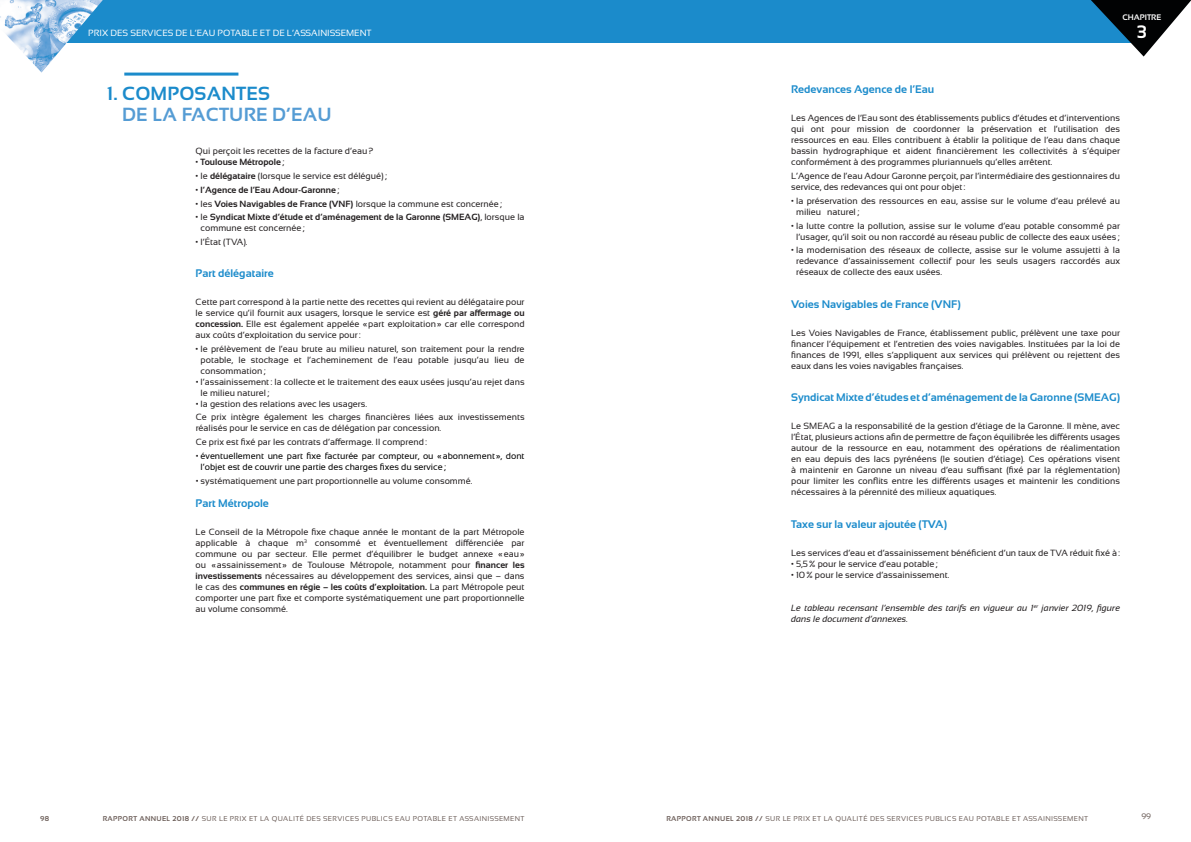
<style>
.page{position:relative;width:1191px;height:842px;background:#fff}
.page>*{position:absolute;margin:0;border:0;box-sizing:border-box;transform-origin:0 0}
.t1{font:700 19px "Sansation";letter-spacing:.01em;color:#559cd4}
.t2{font:700 19px "Sansation";letter-spacing:.01em;color:#1b8bcb}
.t3{font:700 18px "Sansation";color:#fff}
.t4{font:700 11px "Sansation";color:#1b8bcb}
.t5{font:9px/11px "Sansation";color:#231f20;text-align:justify}
.t6{font:700 9px/11px "Sansation";color:#231f20}
.t7{font:9px/11px "Sansation";color:#000}
.t8{font:italic 9px/11px "Sansation";color:#231f20}
.t9{font:9px "Sansation";color:#fff}
.t10{font:700 8px "Sansation";color:#fff}
.t11{font:8px "Sansation";color:#6c5e59}
.t12{font:7px "Sansation";letter-spacing:.05em;color:#6c5e59}
.t13{font:700 7px "Sansation";color:#6c5e59}
.s1{font-weight:400}
.s2{font-weight:700}
.s3{color:#231f20}
</style>
<div class="page">
<div style="left:34px;top:0;width:1107px;height:42px;background:#1b8bcb"></div>
<svg style="left:1076px;top:0;width:115px;height:57px"></svg>
<img style="left:0;top:0;width:116px;height:73px">
<hr style="left:124px;top:73px;width:114px;height:3px;background:#1b8bcb">
<p class="t10" style="left:1122px;top:13px;width:40px">CHAPITRE</p>
<p class="t9" style="left:88px;top:27px;width:285px">PRIX DES SERVICES DE L’EAU POTABLE ET DE L’ASSAINISSEMENT</p>
<h2 class="t3" style="left:1137px;top:22px;width:11px">3</h2>
<h1 class="t2" style="left:107px;top:82px;width:165px">1. COMPOSANTES</h1>
<h1 class="t1" style="left:122px;top:103px;width:211px">DE LA FACTURE D’EAU</h1>
<p class="t5" style="left:196px;top:145px;width:179px">Qui perçoit les recettes de la facture d’eau?</p>
<p class="t6" style="left:196px;top:156px;width:90px"><span class="s1">•</span> Toulouse Métropole<span class="s1">;</span></p>
<p class="t5" style="left:196px;top:170px;width:193px">• le <span class="s2">délégataire</span> (lorsque le service est délégué);</p>
<p class="t6" style="left:196px;top:184px;width:145px"><span class="s1">•</span> l’Agence de l’Eau Adour-Garonne<span class="s1">;</span></p>
<p class="t5" style="left:196px;top:198px;width:308px">• les <span class="s2">Voies Navigables de France (VNF)</span> lorsque la commune est concernée;</p>
<p class="t6" style="left:201px;top:212px;width:325px;text-indent:-5px"><span class="s1">• le</span> Syndicat Mixte d’étude et d’aménagement de la Garonne (SMEAG)<span class="s1">, lorsque la commune est concernée;</span></p>
<p class="t5" style="left:196px;top:237px;width:53px">• l’État (TVA).</p>
<p class="t4" style="left:196px;top:267px;width:80px">Part délégataire</p>
<p class="t5" style="left:196px;top:296px;width:330px">Cette part correspond à la partie nette des recettes qui revient au délégataire pour le service qu’il fournit aux usagers, lorsque le service est <span class="s2">géré par affermage ou concession.</span> Elle est également appelée «part exploitation» car elle correspond aux coûts d’exploitation du service pour:</p>
<p class="t5" style="left:201px;top:343px;width:325px;text-indent:-5px">• le prélèvement de l’eau brute au milieu naturel, son traitement pour la rendre potable, le stockage et l’acheminement de l’eau potable jusqu’au lieu de consommation;</p>
<p class="t5" style="left:201px;top:376px;width:325px;text-indent:-5px">• l’assainissement: la collecte et le traitement des eaux usées jusqu’au rejet dans le milieu naturel;</p>
<p class="t5" style="left:196px;top:397px;width:330px;line-height:13.8px">• la gestion des relations avec les usagers.<br>Ce prix intègre également les charges financières liées aux investissements</p>
<p class="t5" style="left:196px;top:421px;width:247px;line-height:13.8px">réalisés pour le service en cas de délégation par concession.<br>Ce prix est fixé par les contrats d’affermage. Il comprend:</p>
<p class="t7" style="left:201px;top:450px;width:325px;text-indent:-5px"><span class="s3">•</span> éventuellement une part fixe facturée par compteur, ou «abonnement », dont l’objet est de couvrir une partie des charges fixes du service;</p>
<p class="t5" style="left:196px;top:475px;width:278px">• systématiquement une part proportionnelle au volume consommé.</p>
<p class="t4" style="left:196px;top:497px;width:75px">Part Métropole</p>
<p class="t5" style="left:196px;top:526px;width:330px">Le Conseil de la Métropole fixe chaque année le montant de la part Métropole applicable à chaque m<sup>3</sup> consommé et éventuellement différenciée par commune ou par secteur. Elle permet d’équilibrer le budget annexe «eau» ou «assainissement » de Toulouse Métropole, notamment pour <span class="s2">financer les investissements</span> nécessaires au développement des services, ainsi que – dans le cas des <span class="s2">communes en régie – les coûts d’exploitation.</span> La part Métropole peut comporter une part fixe et comporte systématiquement une part proportionnelle au volume consommé.</p>
<p class="t4" style="left:791px;top:83px;width:145px">Redevances Agence de l’Eau</p>
<p class="t5" style="left:791px;top:112px;width:330px">Les Agences de l’Eau sont des établissements publics d’études et d’interventions qui ont pour mission de coordonner la préservation et l’utilisation des ressources en eau. Elles contribuent à établir la politique de l’eau dans chaque bassin hydrographique et aident financièrement les collectivités à s’équiper conformément à des programmes pluriannuels qu’elles arrêtent.</p>
<p class="t5" style="left:791px;top:170px;width:330px">L’Agence de l’eau Adour Garonne perçoit, par l’intermédiaire des gestionnaires du service, des redevances qui ont pour objet:</p>
<p class="t5" style="left:796px;top:195px;width:325px;text-indent:-5px">• la préservation des ressources en eau, assise sur le volume d’eau prélevé au milieu naturel;</p>
<p class="t5" style="left:791px;top:220px;width:330px;text-align:center">• la lutte contre la pollution, assise sur le volume d’eau potable consommé par l’usager, qu’il soit ou non raccordé au réseau public de collecte des eaux usées;</p>
<p class="t5" style="left:796px;top:245px;width:325px;text-indent:-5px">• la modernisation des réseaux de collecte, assise sur le volume assujetti à la redevance d’assainissement collectif pour les seuls usagers raccordés aux réseaux de collecte des eaux usées.</p>
<p class="t4" style="left:791px;top:298px;width:171px">Voies Navigables de France (VNF)</p>
<p class="t5" style="left:791px;top:327px;width:330px">Les Voies Navigables de France, établissement public, prélèvent une taxe pour financer l’équipement et l’entretien des voies navigables. Instituées par la loi de finances de 1991, elles s’appliquent aux services qui prélèvent ou rejettent des eaux dans les voies navigables françaises.</p>
<p class="t4" style="left:791px;top:391px;width:330px">Syndicat Mixte d’études et d’aménagement de la Garonne (SMEAG)</p>
<p class="t5" style="left:791px;top:421px;width:330px">Le SMEAG a la responsabilité de la gestion d’étiage de la Garonne. Il mène, avec l’État, plusieurs actions afin de permettre de façon équilibrée les différents usages autour de la ressource en eau, notamment des opérations de réalimentation en eau depuis des lacs pyrénéens (le soutien d’étiage). Ces opérations visent à maintenir en Garonne un niveau d’eau suffisant (fixé par la réglementation) pour limiter les conflits entre les différents usages et maintenir les conditions nécessaires à la pérennité des milieux aquatiques.</p>
<p class="t4" style="left:791px;top:518px;width:157px">Taxe sur la valeur ajoutée (TVA)</p>
<p class="t5" style="left:791px;top:547px;width:330px">Les services d’eau et d’assainissement bénéficient d’un taux de TVA réduit fixé à:</p>
<p class="t5" style="left:791px;top:558px;width:148px">• 5,5% pour le service d’eau potable;</p>
<p class="t5" style="left:791px;top:569px;width:160px">• 10% pour le service d’assainissement.</p>
<p class="t8" style="left:791px;top:602px;width:330px">Le tableau recensant l’ensemble des tarifs en vigueur au 1<sup>er</sup> janvier 2019, figure dans le document d’annexes.</p>
<p class="t13" style="left:40px;top:815px;width:11px">98</p>
<p class="t12" style="left:103px;top:815px;width:423px"><span class="s2">RAPPORT ANNUEL 2018 //</span> SUR LE PRIX ET LA QUALITÉ DES SERVICES PUBLICS EAU POTABLE ET ASSAINISSEMENT</p>
<p class="t12" style="left:666px;top:815px;width:423px"><span class="s2">RAPPORT ANNUEL 2018 //</span> SUR LE PRIX ET LA QUALITÉ DES SERVICES PUBLICS EAU POTABLE ET ASSAINISSEMENT</p>
<p class="t11" style="left:1141px;top:812px;width:11px">99</p>
</div>
